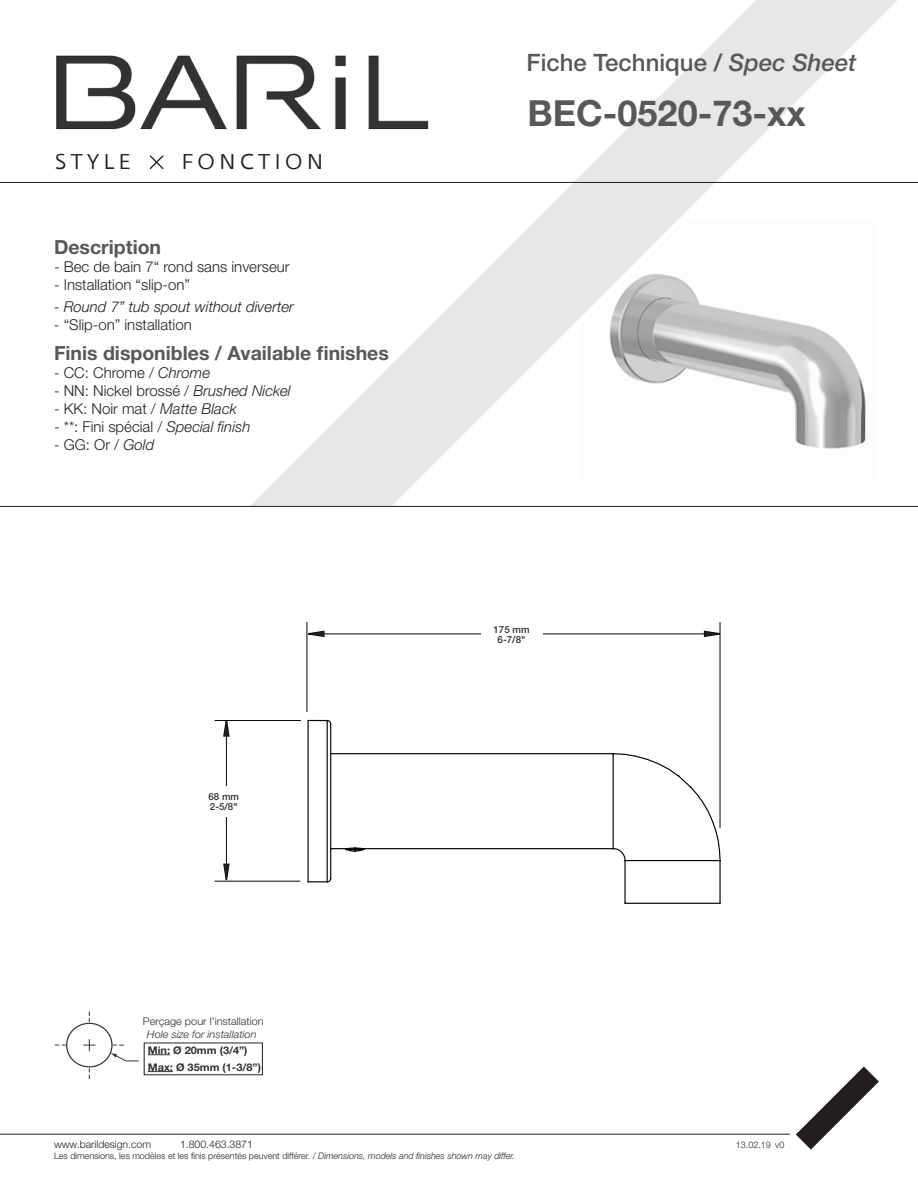
<style>
.page{position:relative;width:918px;height:1188px;background:#fff}
.page>*{position:absolute;margin:0;border:0;box-sizing:border-box;transform-origin:0 0}
.t1{font:700 36px "Helvetica Neue LT Std";color:#57585a}
.t2{font:500 24px "Helvetica Neue LT Std";color:#57585a}
.t3{font:21.3px "Fedra Sans Greek Book TF";letter-spacing:.2em;color:#231f20}
.t4{font:700 19.5px "Helvetica Neue LT Std";color:#57585a}
.t5{font:300 15px "Helvetica Neue LT Std";color:#231f20}
.t6{font:italic 300 15px "Helvetica Neue LT Std";color:#231f20}
.t7{font:300 10.5px/13.6px "Helvetica Neue LT Std";color:#312f30;text-align:center;scale:1.04 1}
.t8{font:300 10.5px "Helvetica Neue LT Std";color:#231f20}
.t9{font:700 10.5px/16.8px "Helvetica Neue LT Std";color:#312f30;scale:1.04 1}
.t10{font:italic 300 10.5px "Helvetica Neue LT Std";color:#312f30;scale:1.04 1}
.Measurements{font:500 9.75px "Helvetica Neue LT Std";color:#312f30}
.t11{font:300 9px "Helvetica Neue LT Std";color:#231f20}
.s1{font-style:italic}
</style>
<div class="page">
<svg style="left:250px;top:0;width:648px;height:506px"></svg>
<img style="left:54px;top:54px;width:378px;height:128px">
<svg style="left:148px;top:154px;width:17px;height:17px"></svg>
<hr style="left:0;top:182px;width:918px;height:1px;background:#231f20">
<hr style="left:0;top:506px;width:918px;height:1px;background:#231f20">
<hr style="left:0;top:1134px;width:790px;height:1px;background:#231f20">
<svg style="left:796px;top:1066px;width:83px;height:84px"></svg>
<svg style="left:307px;top:719px;width:414px;height:185px"></svg>
<hr style="left:720px;top:622px;width:1px;height:206px;background:#050504">
<hr style="left:306px;top:622px;width:1px;height:90px;background:#050504">
<svg style="left:307px;top:630px;width:414px;height:8px"></svg>
<hr style="left:215px;top:720px;width:86px;height:1px;background:#050504">
<hr style="left:215px;top:881px;width:85px;height:1px;background:#050504">
<svg style="left:222px;top:721px;width:8px;height:160px"></svg>
<div style="left:481px;top:619px;width:61px;height:30px;background:#fff"></div>
<div style="left:193px;top:787px;width:62px;height:30px;background:#fff"></div>
<img style="left:581px;top:221px;width:295px;height:265px">
<svg style="left:148px;top:1054px;width:22px;height:1px"></svg>
<svg style="left:148px;top:1071px;width:25px;height:1px"></svg>
<div style="left:66px;top:1023px;width:47px;height:44px;border:1px solid #312f30;border-radius:50%"></div>
<svg style="left:83px;top:1039px;width:12px;height:12px"></svg>
<svg style="left:111px;top:1053px;width:28px;height:9px"></svg>
<h2 class="t2" style="left:526px;top:48px;width:331px">Fiche Technique / <span class="s1">Spec Sheet</span></h2>
<h3 class="t3" style="left:55px;top:151px;width:77px">STYLE</h3>
<h3 class="t3" style="left:181px;top:151px;width:144px">FONCTION</h3>
<p class="t4" style="left:54px;top:235px;width:109px">Description</p>
<p class="t5" style="left:54px;top:257px;width:237px">- Bec de bain 7“ rond sans inverseur</p>
<p class="t5" style="left:54px;top:275px;width:138px">- Installation “slip-on”</p>
<p class="t6" style="left:54px;top:298px;width:242px">- Round 7” tub spout without diverter</p>
<p class="t5" style="left:54px;top:316px;width:139px"><span class="s1">-</span> “Slip-on” installation</p>
<p class="t4" style="left:54px;top:341px;width:336px">Finis disponibles / Available finishes</p>
<p class="t5" style="left:54px;top:364px;width:158px">- CC: Chrome / <span class="s1">Chrome</span></p>
<p class="t5" style="left:54px;top:382px;width:238px">- NN: Nickel brossé / <span class="s1">Brushed Nickel</span></p>
<p class="t5" style="left:54px;top:400px;width:184px">- KK: Noir mat / <span class="s1">Matte Black</span></p>
<p class="t5" style="left:54px;top:418px;width:198px">- **: Fini spécial / <span class="s1">Special finish</span></p>
<p class="t5" style="left:54px;top:436px;width:102px">- GG: Or / <span class="s1">Gold</span></p>
<p class="Measurements" style="left:209px;top:791px;width:32px">68 mm</p>
<p class="Measurements" style="left:210px;top:801px;width:29px">2-5/8"</p>
<p class="t7" style="left:143px;top:1014px;width:118px">Perçage pour l’installation<br><span class="s1">Hole size for installation</span></p>
<p class="t9" style="left:148px;top:1041px;width:110px">Min: Ø 20mm (3/4”)<br>Max: Ø 35mm (1-3/8”)</p>
<p class="t1" style="left:528px;top:91px;width:280px">BEC-0520-73-xx</p>
<p class="Measurements" style="left:494px;top:623px;width:37px">175 mm</p>
<p class="Measurements" style="left:498px;top:634px;width:29px">6-7/8"</p>
<p class="t8" style="left:54px;top:1138px;width:99px">www.barildesign.com</p>
<p class="t8" style="left:180px;top:1138px;width:74px">1.800.463.3871</p>
<p class="t11" style="left:736px;top:1139px;width:37px">13.02.19</p>
<p class="t11" style="left:54px;top:1150px;width:463px">Les dimensions, les modèles et les finis présentés peuvent différer. / <span class="s1">Dimensions, models and finishes shown may differ.</span></p>
<p class="t11" style="left:775px;top:1140px;width:11px">v0</p>
<p class="t10" style="left:146px;top:1144px;width:107px">Hole size for installation</p>
</div>
